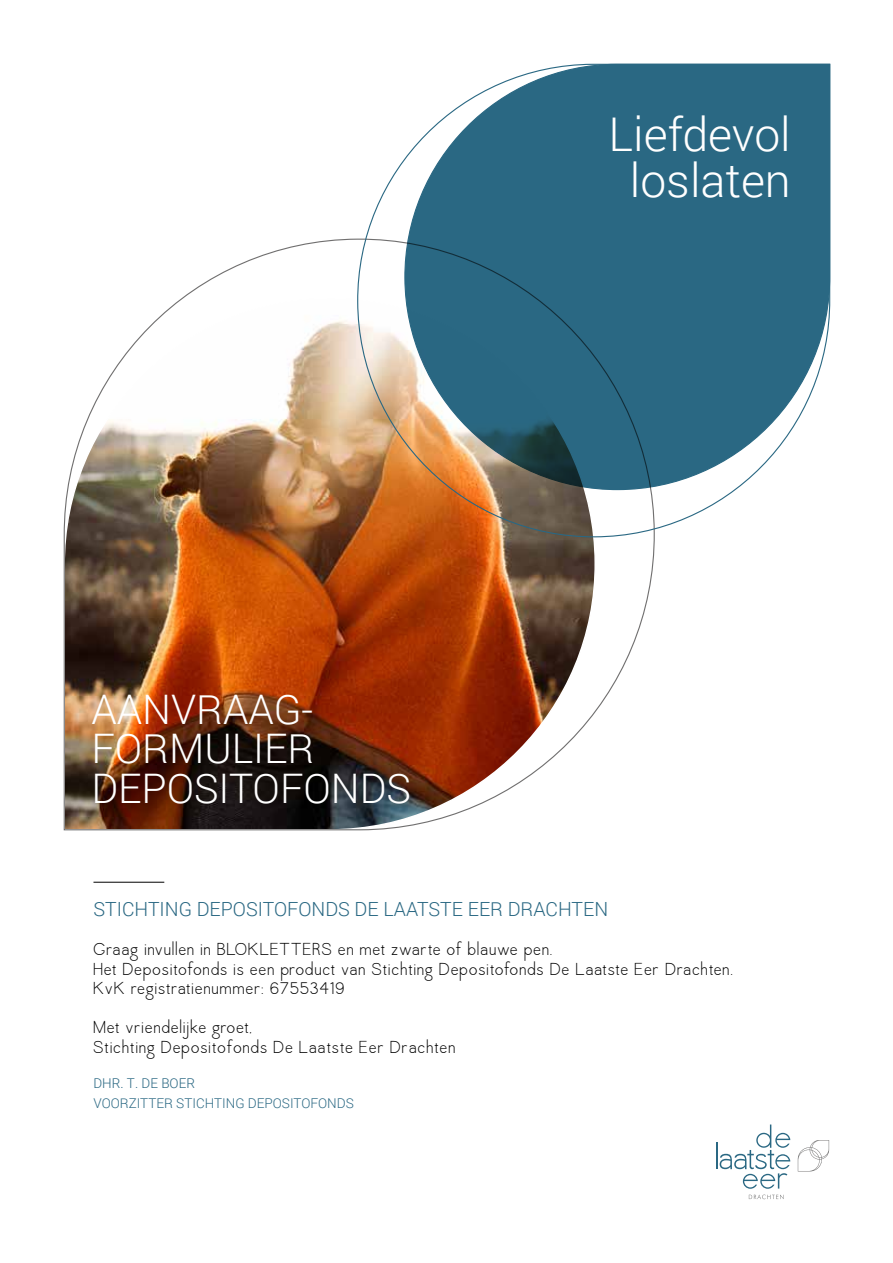
<style>
.page{position:relative;width:893px;height:1263px;background:#fff}
.page>*{position:absolute;margin:0;border:0;box-sizing:border-box;transform-origin:0 0}
.t1{font:300 46.5px/46.5px "Roboto";color:#fff;text-align:center}
.t2{font:300 40.65px/39.5px "Roboto";color:#fff}
.t3{font:19.5px/19.5px "Quaver Sans";letter-spacing:.07em;color:#000}
.t4{font:300 19.5px "Roboto";color:#2a6883}
.t5{font:300 13.5px/19.5px "Roboto";color:#2a6883}
</style>
<div class="page">
<img style="left:63px;top:238px;width:592px;height:593px">
<hr style="left:93px;top:882px;width:71px;height:1px;background:#000">
<svg style="left:357px;top:63px;width:474px;height:476px"></svg>
<svg style="left:716px;top:1124px;width:74px;height:75px"></svg>
<svg style="left:798px;top:1140px;width:31px;height:31px"></svg>
<h2 class="t2" style="left:91px;top:688px;width:321px">AANVRAAG-<br>FORMULIER<br>DEPOSITOFONDS</h2>
<h1 class="t1" style="left:609px;top:110px;width:184px">Liefdevol loslaten</h1>
<p class="t4" style="left:93px;top:895px;width:516px">STICHTING DEPOSITOFONDS DE LAATSTE EER DRACHTEN</p>
<p class="t3" style="left:93px;top:940px;width:640px">Graag invullen in BLOKLETTERS en met zwarte of blauwe pen.<br>Het Depositofonds is een product van Stichting Depositofonds De Laatste Eer Drachten.<br>KvK registratienummer: 67553419</p>
<p class="t3" style="left:93px;top:1018px;width:363px">Met vriendelijke groet,<br>Stichting Depositofonds De Laatste Eer Drachten</p>
<p class="t5" style="left:93px;top:1073px;width:262px">DHR. T. DE BOER<br>VOORZITTER STICHTING DEPOSITOFONDS</p>
</div>
